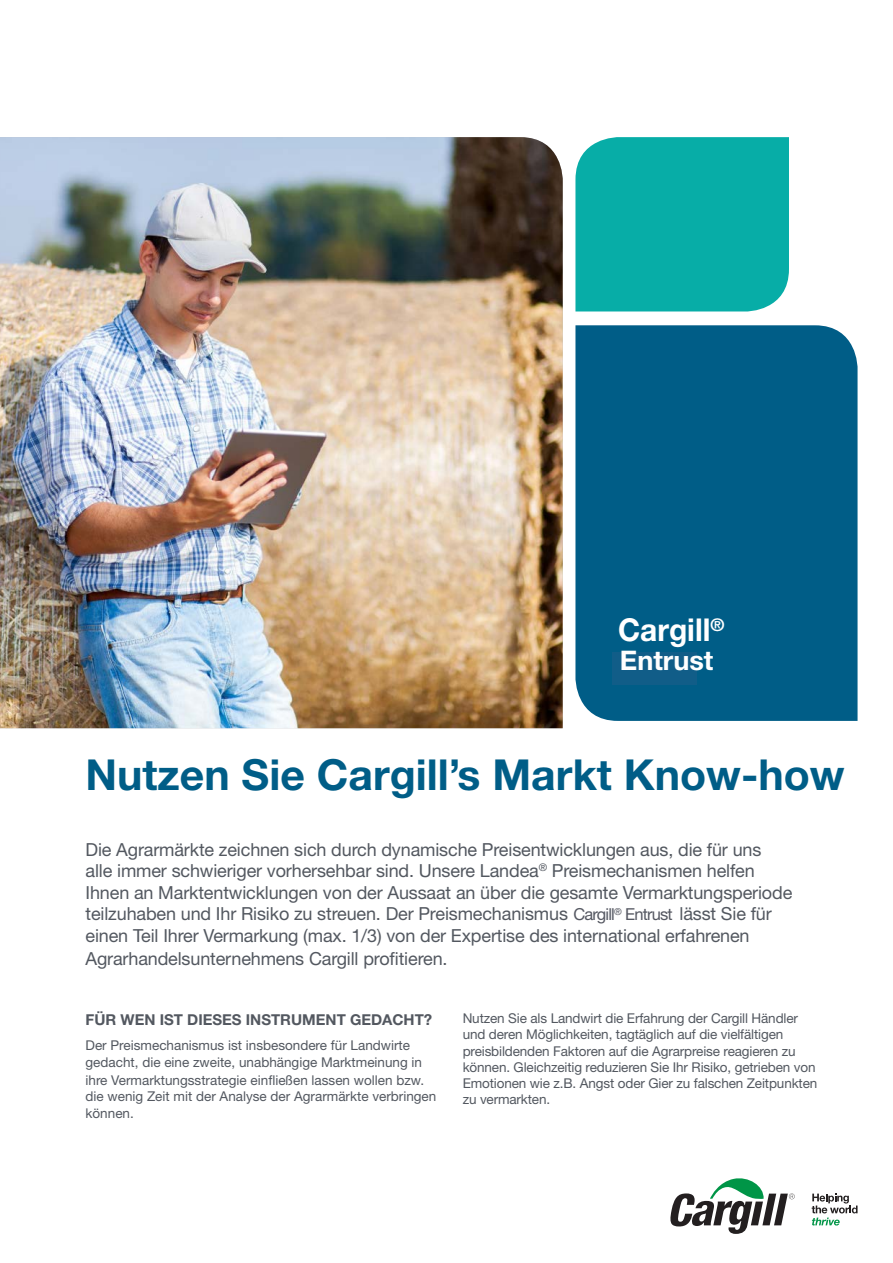
<style>
.page{position:relative;width:893px;height:1263px;background:#fff}
.page>*{position:absolute;margin:0;border:0;box-sizing:border-box;transform-origin:0 0}
.t1{font:700 42.75px "Helvetica Neue LT Std";color:#005d87}
.t2{font:700 31.5px/37.8px "Helvetica Neue LT Std";color:#fff;scale:.95 1}
.t3{font:700 27px "Helvetica Neue LT Pro";color:#fff}
.t4{font:18px/21.8px "Helvetica Neue LT Std";letter-spacing:-.01em;color:#535860}
.t5{font:16.5px "Helvetica Neue LT Std";letter-spacing:-.05em;color:#555862}
.t6{font:700 15px "Helvetica Neue LT Std";color:#535860}
.t7{font:13.5px/16.2px "Helvetica Neue LT Std";letter-spacing:-.01em;color:#535860}
</style>
<div class="page">
<div style="left:575px;top:325px;width:282px;height:396px;background:#005d87"></div>
<div style="left:575px;top:137px;width:214px;height:174px;background:#07ada7"></div>
<img style="left:0;top:137px;width:563px;height:591px">
<svg style="left:670px;top:1178px;width:125px;height:56px"></svg>
<svg style="left:812px;top:1193px;width:45px;height:32px"></svg>
<div style="left:613px;top:652px;width:84px;height:33px;background:#115d88"></div>
<h2 class="t2" style="left:618px;top:610px;width:114px">Cargill<sup>®<br></sup>Preis</h2>
<h3 class="t3" style="left:620px;top:644px;width:95px">Entrust</h3>
<h1 class="t1" style="left:86px;top:748px;width:761px">Nutzen Sie Cargill’s Markt Know-how</h1>
<p class="t4" style="left:86px;top:838px;width:708px">Die Agrarmärkte zeichnen sich durch dynamische Preisentwicklungen aus, die für uns alle immer schwieriger vorhersehbar sind. Unsere Landea<sup>®</sup> Preismechanismen helfen Ihnen an Marktentwicklungen von der Aussaat an über die gesamte Vermarktungsperiode teilzuhaben und Ihr Risiko zu streuen. Der Preismechanismus Cargill<sup>®</sup> Preis lässt Sie für einen Teil Ihrer Vermarkung (max. 1/3) von der Expertise des international erfahrenen Agrarhandelsunternehmens Cargill profitieren.</p>
<p class="t5" style="left:573px;top:904px;width:101px">Cargill<sup>®</sup> Entrust</p>
<p class="t6" style="left:86px;top:1010px;width:348px">FÜR WEN IST DIESES INSTRUMENT GEDACHT?</p>
<p class="t7" style="left:86px;top:1037px;width:338px">Der Preismechanismus ist insbesondere für Landwirte gedacht, die eine zweite, unabhängige Marktmeinung in</p>
<p class="t7" style="left:86px;top:1071px;width:352px">ihre Vermarktungsstrategie einfließen lassen wollen bzw. die wenig Zeit mit der Analyse der Agrarmärkte verbringen können.</p>
<p class="t7" style="left:463px;top:1010px;width:356px">Nutzen Sie als Landwirt die Erfahrung der Cargill Händler und deren Möglichkeiten, tagtäglich auf die vielfältigen preisbildenden Faktoren auf die Agrarpreise reagieren zu können. Gleichzeitig reduzieren Sie Ihr Risiko, getrieben von Emotionen wie z.B. Angst oder Gier zu falschen Zeitpunkten zu vermarkten.</p>
</div>
